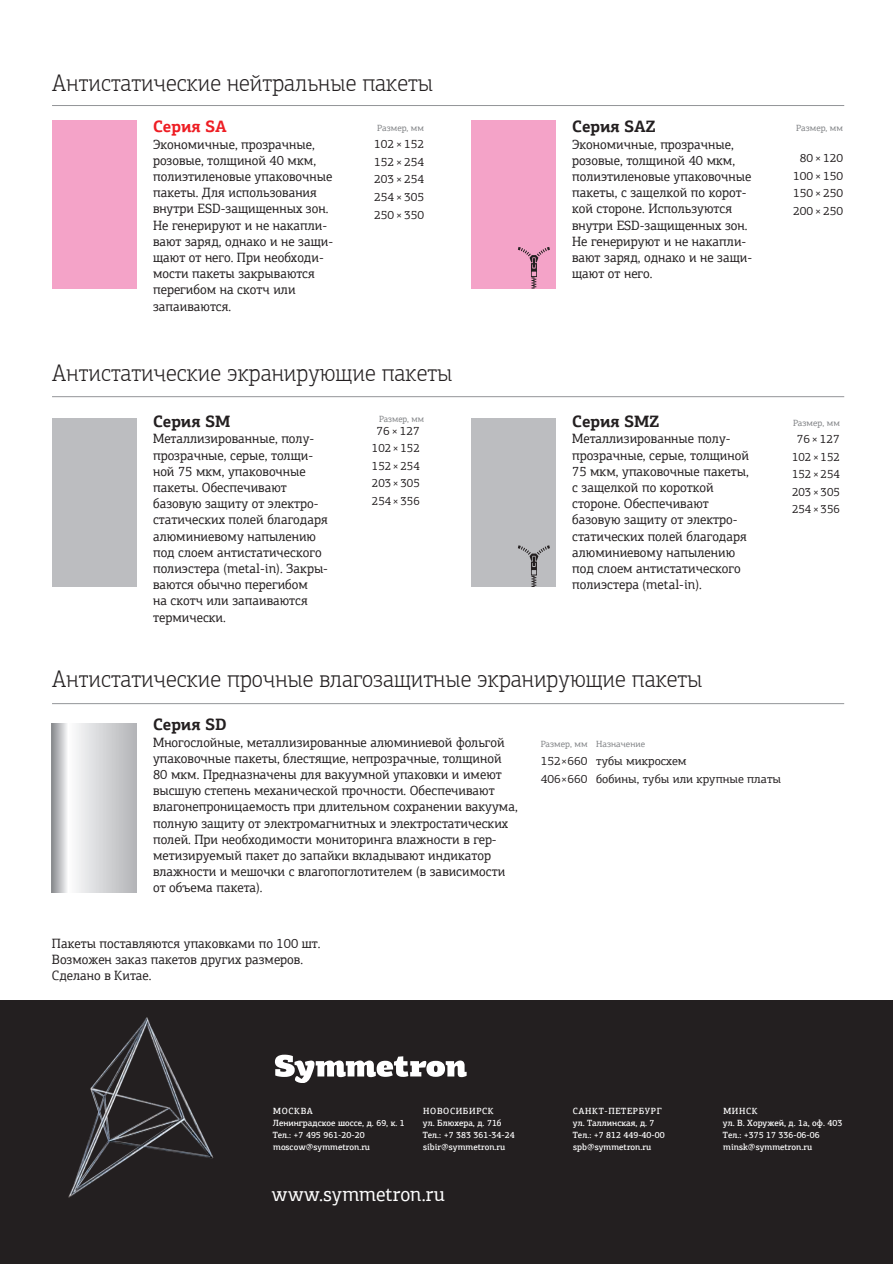
<style>
.page{position:relative;width:893px;height:1264px;background:#fff}
.page>*{position:absolute;margin:0;border:0;box-sizing:border-box;transform-origin:0 0}
.t1{font:300 24px "PF Agora Slab Pro";color:#231f20;scale:.96 1}
.t2{font:20.25px "PF Agora Slab Pro";letter-spacing:-.005em;color:#fff;scale:.96 1}
.t3{font:700 16.5px "PF Agora Slab Pro";color:#231f20;scale:.96 1}
.t4{font:700 16.5px "PF Agora Slab Pro";color:#ee1d23;scale:.96 1}
.t5{font:13.5px/16.2px "PF Agora Slab Pro";color:#231f20;scale:.96 1}
.t6{font:12px/17.5px "PF Agora Slab Pro";color:#231f20;text-align:center}
.t7{font:500 9px/12px "PF Agora Slab Pro";color:#fff;scale:.96 1}
.t8{font:9px "PF Agora Slab Pro";color:#808285}
.t9{font:9px "PF Agora Slab Pro";color:#808285;scale:.96 1}
</style>
<div class="page">
<div style="left:0;top:1000px;width:893px;height:263px;background:#231f20"></div>
<svg style="left:275px;top:1054px;width:191px;height:28px"></svg>
<img style="left:68px;top:1017px;width:146px;height:181px">
<div style="left:471px;top:120px;width:84px;height:168px;background:#f4a3c8"></div>
<div style="left:471px;top:418px;width:84px;height:169px;background:#bcbdc0"></div>
<svg style="left:52px;top:723px;width:84px;height:169px"></svg>
<div style="left:52px;top:120px;width:84px;height:168px;background:#f4a3c8"></div>
<div style="left:52px;top:418px;width:84px;height:169px;background:#bcbdc0"></div>
<svg style="left:518px;top:545px;width:32px;height:42px"></svg>
<svg style="left:518px;top:247px;width:32px;height:41px"></svg>
<hr style="left:52px;top:396px;width:792px;height:1px;background:#939598">
<hr style="left:52px;top:703px;width:792px;height:1px;background:#939598">
<hr style="left:52px;top:105px;width:792px;height:1px;background:#939598">
<h1 class="t1" style="left:52px;top:69px;width:398px">Антистатические нейтральные пакеты</h1>
<p class="t4" style="left:153px;top:116px;width:78px">Серия SA</p>
<p class="t5" style="left:153px;top:136px;width:189px">Экономичные, прозрачные, розовые, толщиной 40 мкм, полиэтиленовые упаковочные пакеты. Для использования внутри ESD-защищенных зон.<br>Не генерируют и не накапли&shy;вают заряд, однако и не защи&shy;щают от него. При необходи&shy;мости пакеты закрываются перегибом на скотч или запаиваются.</p>
<p class="t8" style="left:377px;top:122px;width:48px">Размер, мм</p>
<p class="t6" style="left:374px;top:135px;width:51px;text-align:justify">102×152<br>152×254<br>203×254<br>254×305<br>250×350</p>
<p class="t3" style="left:572px;top:116px;width:88px">Серия SAZ</p>
<p class="t5" style="left:572px;top:136px;width:189px">Экономичные, прозрачные, розовые, толщиной 40 мкм, полиэтиленовые упаковочные пакеты, c защелкой по корот&shy;кой стороне. Используются внутри ESD-защищенных зон.<br>Не генерируют и не накапли&shy;вают заряд, однако и не защи&shy;щают от него.</p>
<p class="t8" style="left:796px;top:122px;width:48px">Размер, мм</p>
<p class="t6" style="left:793px;top:149px;width:51px">80×120<br>100×150<br>150×250<br>200×250</p>
<h1 class="t1" style="left:52px;top:358px;width:419px">Антистатические экранирующие пакеты</h1>
<p class="t3" style="left:153px;top:411px;width:82px">Серия SM</p>
<p class="t5" style="left:153px;top:430px;width:184px">Металлизированные, полу&shy;прозрачные, серые, толщи&shy;ной 75 мкм, упаковочные пакеты. Обеспечивают базовую защиту от электро&shy;статических полей благодаря алюминиевому напылению под слоем антистатического полиэстера (metal-in). Закры&shy;ваются обычно перегибом<br>на скотч или запаиваются термически.</p>
<p class="t9" style="left:379px;top:413px;width:48px">Размер, мм</p>
<p class="t6" style="left:372px;top:422px;width:49px">76×127<br>102×152<br>152×254<br>203×305<br>254×356</p>
<p class="t3" style="left:572px;top:411px;width:92px">Серия SMZ</p>
<p class="t5" style="left:572px;top:430px;width:186px">Металлизированные полу&shy;прозрачные, серые, толщиной<br>75 мкм, упаковочные пакеты, с защелкой по короткой стороне. Обеспечивают базовую защиту от электро&shy;статических полей благодаря алюминиевому напылению под слоем антистатического полиэстера (metal-in).</p>
<p class="t8" style="left:793px;top:417px;width:48px">Размер, мм</p>
<p class="t6" style="left:792px;top:430px;width:49px">76×127<br>102×152<br>152×254<br>203×305<br>254×356</p>
<h1 class="t1" style="left:52px;top:664px;width:679px">Антистатические прочные влагозащитные экранирующие пакеты</h1>
<p class="t3" style="left:153px;top:714px;width:78px">Серия SD</p>
<p class="t5" style="left:153px;top:733px;width:381px">Многослойные, металлизированные алюминиевой фольгой упаковочные пакеты, блестящие, непрозрачные, толщиной 80 мкм. Предназначены для вакуумной упаковки и имеют высшую степень механической прочности. Обеспечивают влагонепроницаемость при длительном сохранении вакуума, полную защиту от электромагнитных и электростатических полей. При необходимости мониторинга влажности в гер&shy;метизируемый пакет до запайки вкладывают индикатор влажности и мешочки с влагопоглотителем (в зависимости от объема пакета).</p>
<p class="t5" style="left:52px;top:934px;width:281px">Пакеты поставляются упаковками по 100 шт.<br>Возможен заказ пакетов других размеров.<br>Сделано в Китае.</p>
<p class="t8" style="left:541px;top:739px;width:106px">Размер, мм Назначение</p>
<p class="t6" style="left:541px;top:752px;width:242px;text-align:left">152×660 тубы микросхем<br>406×660 бобины, тубы или крупные платы</p>
<p class="t7" style="left:273px;top:1105px;width:139px">МОСКВА<br>Ленинградское шоссе, д. 69, к. 1<br>Тел.: +7 495 961-20-20 moscow@symmetron.ru</p>
<p class="t7" style="left:423px;top:1105px;width:97px">НОВОСИБИРСК<br>ул. Блюхера, д. 71б<br>Тел.: +7 383 361-34-24 sibir@symmetron.ru</p>
<p class="t7" style="left:573px;top:1105px;width:97px">САНКТ-ПЕТЕРБУРГ ул. Таллинская, д. 7<br>Тел.: +7 812 449-40-00 spb@symmetron.ru</p>
<p class="t7" style="left:723px;top:1105px;width:126px">МИНСК<br>ул. В. Хоружей, д. 1а, оф. 403<br>Тел.: +375 17 336-06-06 minsk@symmetron.ru</p>
<h2 class="t2" style="left:272px;top:1181px;width:182px">www.symmetron.ru</h2>
</div>
